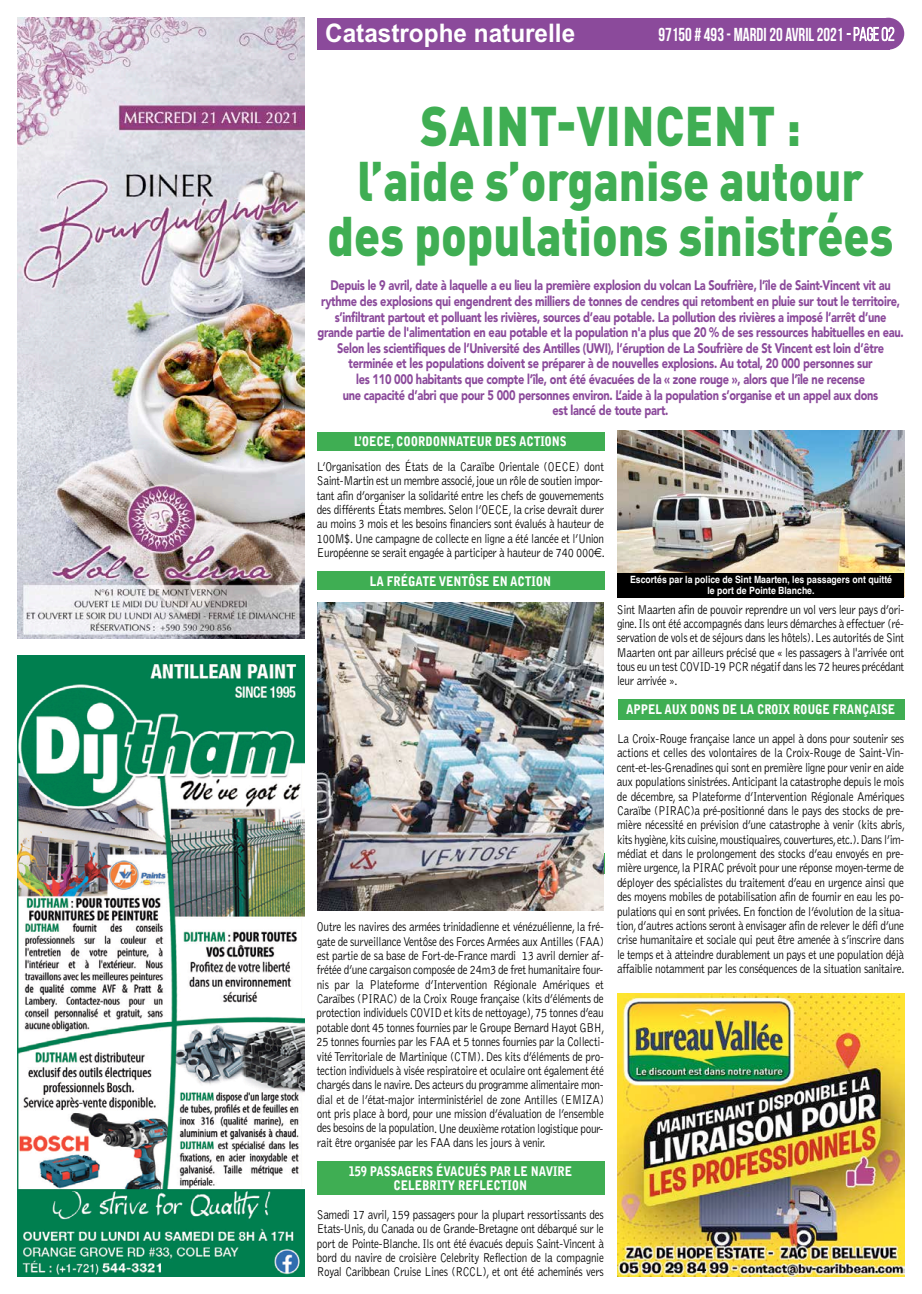
<style>
.page{position:relative;width:922px;height:1294px;background:#fff}
.page>*{position:absolute;margin:0;border:0;box-sizing:border-box;transform-origin:0 0}
.t1{font:900 55px/55px "DIN Pro";color:#3fae53;text-align:center;scale:.85 1}
.t2{font:700 25.62px "Arial";color:#fff;scale:.95 1}
.t3{font:700 18.75px "Bebas Neue";color:#fff;scale:.9 1}
.t4{font:900 13.75px/15.6px "Avenir";letter-spacing:-.025em;color:#8b4a9b;text-align:center;scale:.8 1}
.t5{font:300 13.12px/14.4px "Bell Gothic";letter-spacing:-.025em;color:#000;text-align:justify;scale:.85 1}
.t6{font:900 13.12px/14.4px "Bell Gothic";letter-spacing:-.01em;color:#fff;text-align:center;scale:.85 1}
.t7{font:700 10px/11.2px "Helvetica";color:#fff;text-align:center;scale:.87 1}
.s1{font-weight:400}
</style>
<div class="page">
<div style="left:317px;top:571px;width:287px;height:18px;background:#3fae53"></div>
<div style="left:317px;top:1160px;width:287px;height:34px;background:#3fae53"></div>
<div style="left:317px;top:432px;width:287px;height:18px;background:#3fae53"></div>
<div style="left:617px;top:699px;width:287px;height:20px;background:#3fae53"></div>
<div style="left:317px;top:18px;width:572px;height:32px;background:#8b4a9b"></div>
<div style="left:872px;top:18px;width:32px;height:32px;background:#8b4a9b;border-radius:50%"></div>
<svg style="left:846px;top:27px;width:48px;height:14px"></svg>
<img style="left:617px;top:430px;width:287px;height:143px">
<img style="left:317px;top:603px;width:286px;height:307px">
<div style="left:617px;top:573px;width:287px;height:24px;background:#000"></div>
<img style="left:18px;top:18px;width:286px;height:620px">
<img style="left:18px;top:656px;width:286px;height:620px">
<img style="left:617px;top:993px;width:287px;height:283px">
<h2 class="t2" style="left:325px;top:16px;width:265px">Catastrophe naturelle</h2>
<h3 class="t3" style="left:658px;top:24px;width:264px">97150 # 493- MARDI 20 AVRIL2021 <span class="s1">-page02</span></h3>
<h1 class="t1" style="left:327px;top:91px;width:667px">SAINT-VINCENT :<br>l’aide s’organise autour des populations sinistrées</h1>
<p class="t4" style="left:317px;top:277px;width:734px">Depuis le 9 avril, date à laquelle a eu lieu la première explosion du volcan La Soufrière, l’île de Saint-Vincent vit au rythme des explosions qui engendrent des milliers de tonnes de cendres qui retombent en pluie sur tout le territoire, s’infiltrant partout et polluant les rivières, sources d’eau potable. La pollution des rivières a imposé l’arrêt d’une grande partie de l'alimentation en eau potable et la population n'a plus que 20 % de ses ressources habituelles en eau.<br>Selon les scientifiques de l’Université des Antilles (UWI), l’éruption de La Soufrière de St Vincent est loin d’être terminée et les populations doivent se préparer à de nouvelles explosions. Au total, 20 000 personnes sur<br>les 110 000 habitants que compte l’île, ont été évacuées de la « zone rouge », alors que l’île ne recense<br>une capacité d’abri que pour 5 000 personnes environ. L’aide à la population s’organise et un appel aux dons<br>est lancé de toute part.</p>
<p class="t6" style="left:354px;top:434px;width:251px">L’OECE, COORDONNATEUR DES ACTIONS</p>
<p class="t5" style="left:317px;top:459px;width:340px;text-align:left">L’Organisation des États de la Caraïbe Orientale (OECE) dont Saint-Martin est un membre associé,joue un rôle de soutien impor&shy;tant afin d’organiser la solidarité entre les chefs de gouvernements des différents États membres. Selon l’OECE, la crise devrait durer au moins 3 mois et les besoins financiers sont évalués à hauteur de 100M$. Une campagne de collecte en ligne a été lancée et l’Union Européenne se serait engagée à participer à hauteur de 740 000 .</p>
<p class="t6" style="left:370px;top:574px;width:215px">LA FRÉGATE VENTÔSE EN ACTION</p>
<p class="t7" style="left:630px;top:573px;width:302px">Escortés par la police de Sint Maarten, les passagers ont quitté le port de Pointe Blanche.</p>
<p class="t5" style="left:316px;top:919px;width:340px">Outre les navires des armées trinidadienne et vénézuélienne, la fré&shy;gate de surveillanceVentôse des Forces Armées aux Antilles (FAA) est partie de sa base de Fort-de-France mardi 13 avril dernier af&shy;frétée d’une cargaison composée de 24m3 de fret humanitaire four&shy;nis par la Plateforme d’Intervention Régionale Amériques et Caraïbes (PIRAC) de la Croix Rouge française (kits d’éléments de protection individuels COVID et kits de nettoyage),75 tonnes d’eau potable dont 45 tonnes fournies par le Groupe Bernard Hayot GBH, 25 tonnes fournies par les FAA et 5 tonnes fournies par la Collecti&shy;vité Territoriale de Martinique (CTM). Des kits d’éléments de pro&shy;tection individuels à visée respiratoire et oculaire ont également été chargés dans le navire.Des acteurs du programme alimentaire mon&shy;dial et de l’état-major interministériel de zone Antilles (EMIZA) ont pris place à bord, pour une mission d’évaluation de l’ensemble des besoins de la population.Une deuxième rotation logistique pour&shy;rait être organisée par les FAA dans les jours à venir.</p>
<p class="t6" style="left:348px;top:1163px;width:264px">159 PASSAGERS ÉVACUÉS PAR LE NAVIRE<br>CELEBRITY REFLECTION</p>
<p class="t5" style="left:316px;top:1207px;width:339px">Samedi 17 avril, 159 passagers pour la plupart ressortissants des Etats-Unis, du Canada ou de Grande-Bretagne ont débarqué sur le port de Pointe-Blanche. Ils ont été évacués depuis Saint-Vincent à bord du navire de croisière Celebrity Reflection de la compagnie Royal Caribbean Cruise Lines (RCCL), et ont été acheminés vers</p>
<p class="t5" style="left:616px;top:602px;width:339px">Sint Maarten afin de pouvoir reprendre un vol vers leur pays d’ori&shy;gine.Ils ont été accompagnés dans leurs démarches à effectuer (ré&shy;servation de vols et de séjours dans les hôtels).Les autorités de Sint Maarten ont par ailleurs précisé que « les passagers à l'arrivée ont tous eu un test COVID-19 PCR négatif dans les 72 heures précédant leur arrivée ».</p>
<p class="t6" style="left:626px;top:702px;width:318px">APPEL AUX DONS DE LA CROIX ROUGE FRANÇAISE</p>
<p class="t5" style="left:616px;top:731px;width:340px">La Croix-Rouge française lance un appel à dons pour soutenir ses actions et celles des volontaires de la Croix-Rouge de Saint-Vin&shy;cent-et-les-Grenadines qui sont en première ligne pour venir en aide aux populations sinistrées.Anticipant la catastrophe depuis le mois de décembre, sa Plateforme d’Intervention Régionale Amériques Caraïbe (PIRAC)a pré-positionné dans le pays des stocks de pre&shy;mière nécessité en prévision d’une catastrophe à venir (kits abris, kits hygiène,kits cuisine,moustiquaires,couvertures,etc.).Dans l’im&shy;médiat et dans le prolongement des stocks d’eau envoyés en pre&shy;mière urgence,la PIRAC prévoit pour une réponse moyen-terme de déployer des spécialistes du traitement d’eau en urgence ainsi que des moyens mobiles de potabilisation afin de fournir en eau les po&shy;pulations qui en sont privées.En fonction de l’évolution de la situa&shy;tion,d’autres actions seront à envisager afin de relever le défi d’une crise humanitaire et sociale qui peut être amenée à s’inscrire dans le temps et à atteindre durablement un pays et une population déjà affaiblie notamment par les conséquences de la situation sanitaire.</p>
</div>
